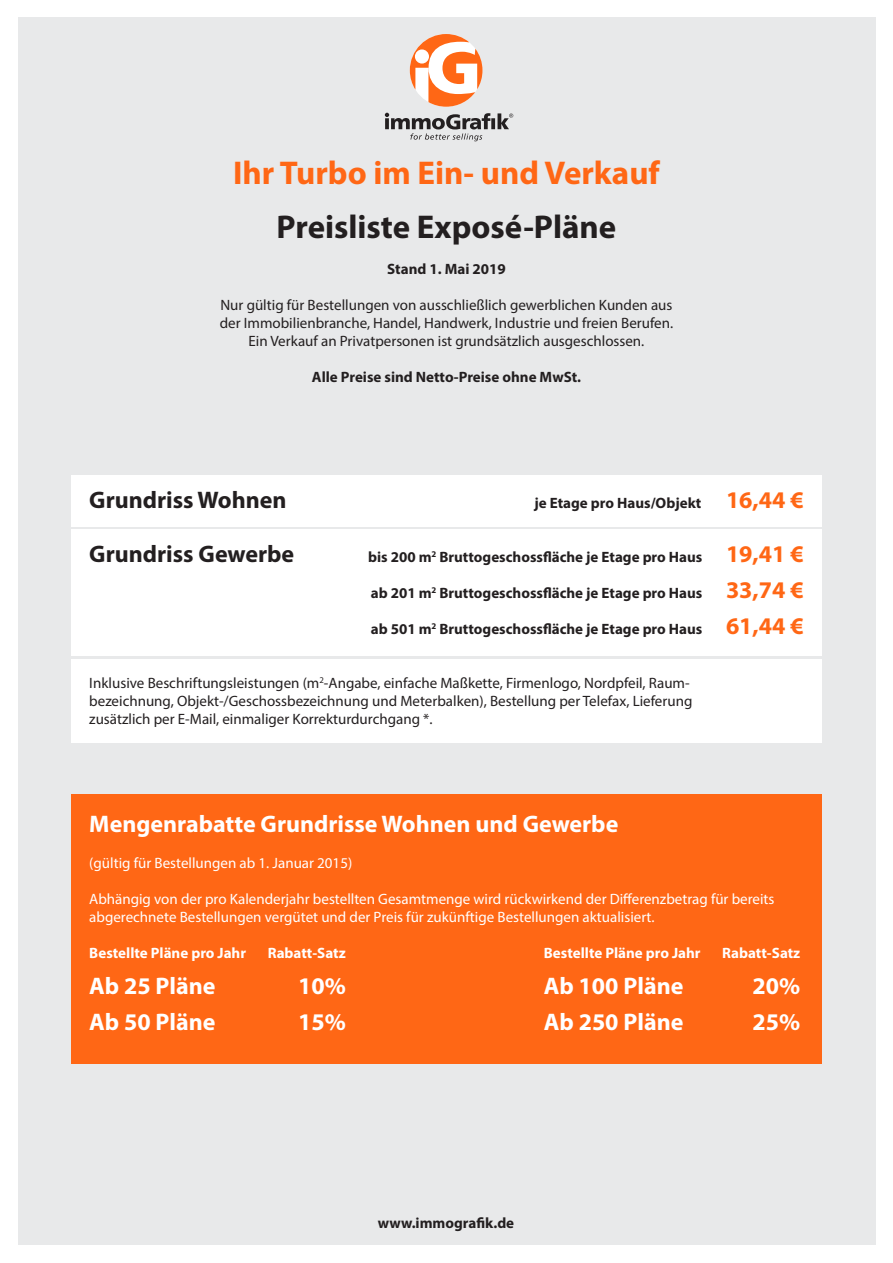
<style>
.page{position:relative;width:893px;height:1263px;background:#fff}
.page>*{position:absolute;margin:0;border:0;box-sizing:border-box;transform-origin:0 0}
.t1{font:700 33px "Myriad Pro";color:#ff6715}
.t2{font:700 33px "Myriad Pro";color:#231f20}
.t3{font:700 24px "Myriad Pro";color:#fff}
.t4{font:700 24px "Myriad Pro";color:#231f20}
.t5{font:15px/18px "Myriad Pro";color:#231f20}
.t6{font:700 15px "Myriad Pro";color:#231f20}
.t7{font:15px/18px "Myriad Pro";color:#fff}
.t8{font:700 15px "Myriad Pro";color:#fff}
.s1{font-size:24px;color:#ff6715}
</style>
<div class="page">
<div style="left:18px;top:18px;width:857px;height:1227px;background:#e8e9ea"></div>
<div style="left:71px;top:530px;width:750px;height:126px;background:#fff"></div>
<div style="left:71px;top:659px;width:750px;height:84px;background:#fff"></div>
<div style="left:71px;top:795px;width:750px;height:269px;background:#ff6715"></div>
<div style="left:71px;top:476px;width:750px;height:51px;background:#fff"></div>
<svg style="left:410px;top:34px;width:72px;height:73px"></svg>
<svg style="left:385px;top:113px;width:128px;height:28px"></svg>
<h1 class="t1" style="left:233px;top:152px;width:428px">Ihr Turbo im Ein- und Verkauf</h1>
<h1 class="t2" style="left:277px;top:206px;width:341px">Preisliste Exposé-Pläne</h1>
<p class="t6" style="left:387px;top:259px;width:120px">Stand 1. Mai 2019</p>
<p class="t5" style="left:220px;top:296px;width:455px;text-align:center">Nur gültig für Bestellungen von ausschließlich gewerblichen Kunden aus der Immobilienbranche, Handel, Handwerk, Industrie und freien Berufen.<br>Ein Verkauf an Privatpersonen ist grundsätzlich ausgeschlossen.</p>
<p class="t6" style="left:312px;top:367px;width:271px">Alle Preise sind Netto-Preise ohne MwSt.</p>
<h2 class="t4" style="left:89px;top:485px;width:199px">Grundriss Wohnen</h2>
<p class="t6" style="left:535px;top:493px;width:271px">je Etage pro Haus/Objekt <span class="s1">16,44 €</span></p>
<h2 class="t4" style="left:89px;top:539px;width:206px">Grundriss Gewerbe</h2>
<p class="t6" style="left:368px;top:547px;width:437px">bis 200 m<sup>2</sup> Bruttogeschossfläche je Etage pro Haus <span class="s1">19,41 €</span></p>
<p class="t6" style="left:371px;top:583px;width:434px">ab 201 m<sup>2</sup> Bruttogeschossfläche je Etage pro Haus <span class="s1">33,74 €</span></p>
<p class="t6" style="left:371px;top:619px;width:434px">ab 501 m<sup>2</sup> Bruttogeschossfläche je Etage pro Haus <span class="s1">61,44 €</span></p>
<p class="t5" style="left:89px;top:674px;width:605px">Inklusive Beschriftungsleistungen (m<sup>2</sup>-Angabe, einfache Maßkette, Firmenlogo, Nordpfeil, Raum&shy;bezeichnung, Objekt-/Geschossbezeichnung und Meterbalken), Bestellung per Telefax, Lieferung zusätzlich per E-Mail, einmaliger Korrekturdurchgang *.</p>
<h2 class="t3" style="left:89px;top:809px;width:531px">Mengenrabatte Grundrisse Wohnen und Gewerbe</h2>
<p class="t7" style="left:89px;top:854px;width:264px">(gültig für Bestellungen ab 1. Januar 2015)</p>
<p class="t7" style="left:89px;top:890px;width:687px">Abhängig von der pro Kalenderjahr bestellten Gesamtmenge wird rückwirkend der Differenzbetrag für bereits abgerechnete Bestellungen vergütet und der Preis für zukünftige Bestellungen aktualisiert.</p>
<p class="t8" style="left:89px;top:943px;width:158px">Bestellte Pläne pro Jahr</p>
<p class="t8" style="left:268px;top:943px;width:80px">Rabatt-Satz</p>
<p class="t8" style="left:544px;top:943px;width:158px">Bestellte Pläne pro Jahr</p>
<p class="t8" style="left:722px;top:943px;width:80px">Rabatt-Satz</p>
<h2 class="t3" style="left:89px;top:971px;width:128px">Ab 25 Pläne</h2>
<h2 class="t3" style="left:298px;top:971px;width:49px">10%</h2>
<h2 class="t3" style="left:544px;top:971px;width:141px">Ab 100 Pläne</h2>
<h2 class="t3" style="left:753px;top:971px;width:49px">20%</h2>
<h2 class="t3" style="left:89px;top:1007px;width:128px">Ab 50 Pläne</h2>
<h2 class="t3" style="left:298px;top:1007px;width:49px">15%</h2>
<h2 class="t3" style="left:544px;top:1007px;width:141px">Ab 250 Pläne</h2>
<h2 class="t3" style="left:753px;top:1007px;width:49px">25%</h2>
<p class="t6" style="left:378px;top:1213px;width:138px">www.immografik.de</p>
</div>
